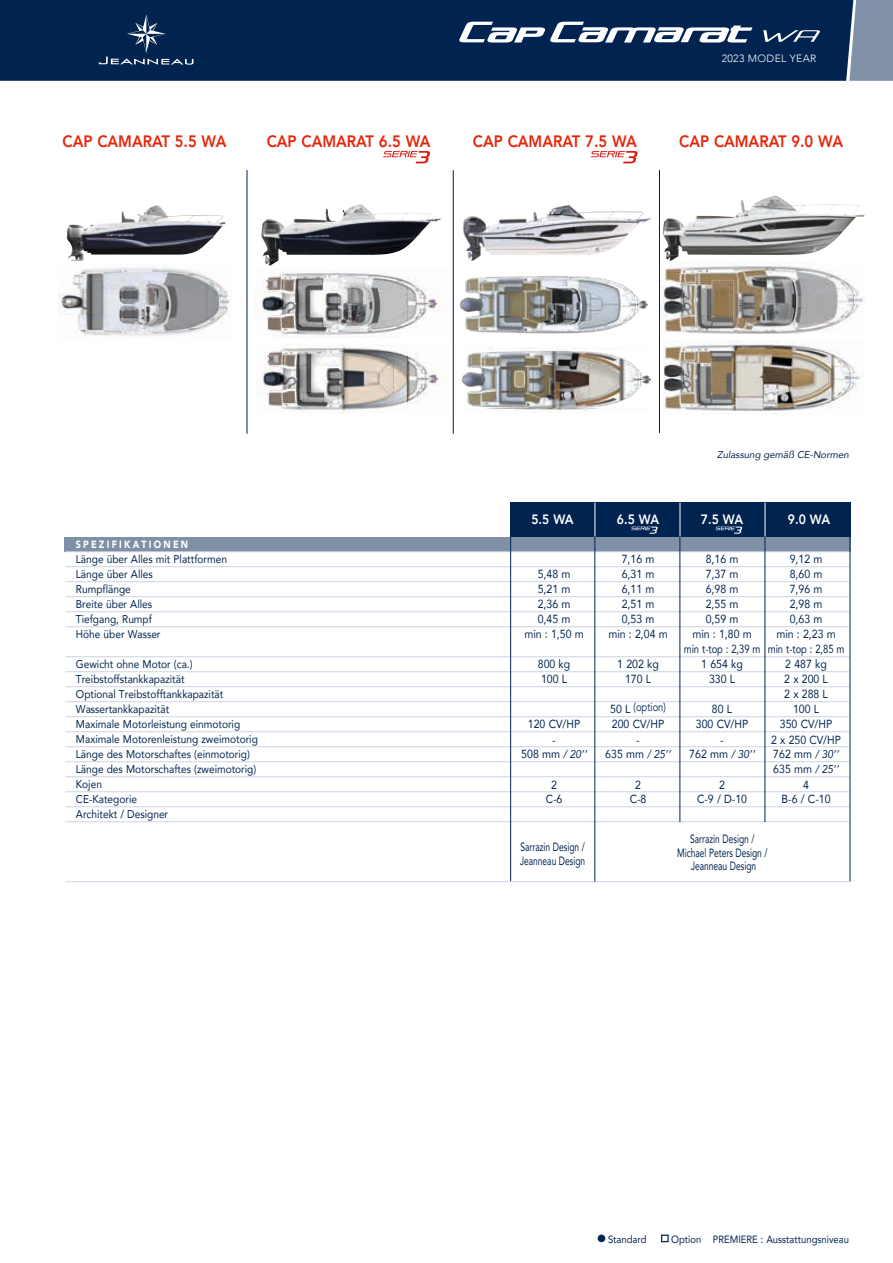
<style>
.page{position:relative;width:893px;height:1263px;background:#fff}
.page>*{position:absolute;margin:0;border:0;box-sizing:border-box;transform-origin:0 0}
.t1{font:800 16.5px "Avenir";color:#e5250a;scale:.9 1}
.t2{font:800 13.5px "Avenir";letter-spacing:-.025em;color:#fff;scale:.9 1}
.t3{font:12px/13.5px "Avenir";color:#002350;text-align:center;scale:.7 1}
.t4{font:11.7px/15px "Avenir";color:#002350;scale:.9 1}
.t5{font:11.7px "Avenir";color:#002350;scale:.8 1}
.t6{font:11.25px "Avenir";color:#002350;scale:.9 1}
.t7{font:10.5px "Avenir";color:#002350;scale:.9 1}
.t8{font:900 10.5px "Avenir";letter-spacing:.25em;color:#fff;scale:.85 1}
.t9{font:300 10.5px "Avenir";letter-spacing:.03em;color:#fff}
.t10{font:italic 9.75px "Avenir";color:#002350}
.s1{font-style:inherit}
.s2{font-style:italic;font-size:11.25px}
</style>
<div class="page">
<svg style="left:666px;top:195px;width:199px;height:66px"></svg>
<img style="left:662px;top:196px;width:113px;height:58px">
<img style="left:660px;top:262px;width:204px;height:72px">
<img style="left:663px;top:341px;width:201px;height:70px">
<img style="left:463px;top:204px;width:189px;height:57px">
<img style="left:486px;top:348px;width:127px;height:64px">
<img style="left:460px;top:276px;width:188px;height:57px">
<img style="left:462px;top:351px;width:189px;height:57px">
<div style="left:853px;top:0;width:40px;height:81px;background:#8091a7"></div>
<div style="left:64px;top:537px;width:786px;height:14px;background:#8091a7"></div>
<div style="left:510px;top:503px;width:340px;height:34px;background:#002350"></div>
<hr style="left:765px;top:503px;width:1px;height:34px;background:#fff">
<hr style="left:680px;top:503px;width:1px;height:34px;background:#fff">
<hr style="left:595px;top:503px;width:1px;height:34px;background:#fff">
<hr style="left:65px;top:551px;width:784px;height:1px;background:#ced3e4">
<hr style="left:65px;top:566px;width:784px;height:1px;background:#ced3e4">
<hr style="left:65px;top:581px;width:784px;height:1px;background:#ced3e4">
<hr style="left:65px;top:596px;width:784px;height:1px;background:#ced3e4">
<hr style="left:65px;top:611px;width:784px;height:1px;background:#ced3e4">
<hr style="left:65px;top:626px;width:784px;height:1px;background:#ced3e4">
<hr style="left:65px;top:656px;width:784px;height:1px;background:#ced3e4">
<hr style="left:65px;top:671px;width:784px;height:1px;background:#ced3e4">
<hr style="left:65px;top:686px;width:784px;height:1px;background:#ced3e4">
<hr style="left:65px;top:701px;width:784px;height:1px;background:#ced3e4">
<hr style="left:65px;top:716px;width:784px;height:1px;background:#ced3e4">
<hr style="left:65px;top:731px;width:784px;height:1px;background:#ced3e4">
<hr style="left:65px;top:746px;width:784px;height:1px;background:#ced3e4">
<hr style="left:65px;top:761px;width:784px;height:1px;background:#ced3e4">
<hr style="left:65px;top:776px;width:784px;height:1px;background:#ced3e4">
<hr style="left:65px;top:791px;width:784px;height:1px;background:#ced3e4">
<hr style="left:65px;top:806px;width:784px;height:1px;background:#ced3e4">
<hr style="left:65px;top:821px;width:784px;height:1px;background:#ced3e4">
<hr style="left:65px;top:881px;width:784px;height:1px;background:#ced3e4">
<div style="left:0;top:0;width:853px;height:81px;background:#002350"></div>
<hr style="left:765px;top:537px;width:1px;height:285px;background:#002350">
<hr style="left:679px;top:537px;width:1px;height:285px;background:#002350">
<hr style="left:594px;top:537px;width:1px;height:344px;background:#002350">
<hr style="left:510px;top:537px;width:1px;height:344px;background:#002350">
<svg style="left:99px;top:15px;width:94px;height:50px;background:#173760"></svg>
<hr style="left:247px;top:170px;width:1px;height:264px;background:#002350">
<hr style="left:850px;top:503px;width:1px;height:378px;background:#002350">
<svg style="left:383px;top:151px;width:47px;height:12px"></svg>
<svg style="left:591px;top:151px;width:47px;height:12px"></svg>
<hr style="left:453px;top:170px;width:1px;height:264px;background:#002350">
<hr style="left:659px;top:170px;width:1px;height:263px;background:#002350">
<svg style="left:631px;top:527px;width:27px;height:7px"></svg>
<svg style="left:715px;top:527px;width:27px;height:7px"></svg>
<svg style="left:66px;top:205px;width:160px;height:56px"></svg>
<img style="left:69px;top:205px;width:88px;height:24px">
<img style="left:59px;top:265px;width:172px;height:71px">
<img style="left:257px;top:269px;width:187px;height:68px">
<svg style="left:268px;top:204px;width:175px;height:62px"></svg>
<img style="left:261px;top:204px;width:98px;height:60px">
<svg style="left:459px;top:22px;width:293px;height:21px"></svg>
<svg style="left:763px;top:30px;width:57px;height:12px"></svg>
<img style="left:258px;top:344px;width:183px;height:69px">
<div style="left:661px;top:1234px;width:8px;height:8px;border:1px solid #002350"></div>
<p class="t9" style="left:722px;top:52px;width:96px">2023 MODEL YEAR</p>
<h1 class="t1" style="left:63px;top:128px;width:184px">CAP CAMARAT 5.5 WA</h1>
<h1 class="t1" style="left:267px;top:128px;width:184px">CAP CAMARAT 6.5 WA</h1>
<h1 class="t1" style="left:473px;top:128px;width:184px">CAP CAMARAT 7.5 WA</h1>
<h1 class="t1" style="left:679px;top:128px;width:184px">CAP CAMARAT 9.0 WA</h1>
<p class="t10" style="left:717px;top:448px;width:133px">Zulassung gemäß CE-Normen</p>
<p class="t2" style="left:531px;top:509px;width:49px">5.5 WA</p>
<p class="t2" style="left:617px;top:509px;width:49px">6.5 WA</p>
<p class="t2" style="left:701px;top:509px;width:49px">7.5 WA</p>
<p class="t2" style="left:788px;top:509px;width:49px">9.0 WA</p>
<p class="t8" style="left:76px;top:536px;width:134px">SPEZIFIKATIONEN</p>
<p class="t6" style="left:76px;top:550px;width:169px">Länge über Alles mit Plattformen</p>
<p class="t4" style="left:622px;top:551px;width:38px">7,16 m</p>
<p class="t4" style="left:706px;top:551px;width:38px">8,16 m</p>
<p class="t4" style="left:790px;top:551px;width:38px">9,12 m</p>
<p class="t6" style="left:76px;top:565px;width:87px">Länge über Alles</p>
<p class="t4" style="left:538px;top:566px;width:38px">5,48 m</p>
<p class="t4" style="left:622px;top:566px;width:38px">6,31 m</p>
<p class="t4" style="left:706px;top:566px;width:38px">7,37 m</p>
<p class="t4" style="left:790px;top:566px;width:38px">8,60 m</p>
<p class="t6" style="left:76px;top:580px;width:63px">Rumpflänge</p>
<p class="t4" style="left:538px;top:581px;width:38px">5,21 m</p>
<p class="t4" style="left:622px;top:581px;width:38px">6,11 m</p>
<p class="t4" style="left:706px;top:581px;width:38px">6,98 m</p>
<p class="t4" style="left:790px;top:581px;width:38px">7,96 m</p>
<p class="t6" style="left:76px;top:595px;width:86px">Breite über Alles</p>
<p class="t4" style="left:538px;top:596px;width:38px">2,36 m</p>
<p class="t4" style="left:622px;top:596px;width:38px">2,51 m</p>
<p class="t4" style="left:706px;top:596px;width:38px">2,55 m</p>
<p class="t4" style="left:790px;top:596px;width:38px">2,98 m</p>
<p class="t6" style="left:76px;top:610px;width:86px">Tiefgang, Rumpf</p>
<p class="t4" style="left:538px;top:611px;width:38px">0,45 m</p>
<p class="t4" style="left:622px;top:611px;width:38px">0,53 m</p>
<p class="t4" style="left:706px;top:611px;width:38px">0,59 m</p>
<p class="t4" style="left:790px;top:611px;width:38px">0,63 m</p>
<p class="t6" style="left:76px;top:625px;width:96px">Höhe über Wasser</p>
<p class="t4" style="left:524px;top:626px;width:68px">min : 1,50 m</p>
<p class="t4" style="left:608px;top:626px;width:68px">min : 2,04 m</p>
<p class="t4" style="left:692px;top:626px;width:68px">min : 1,80 m</p>
<p class="t4" style="left:684px;top:626px;width:180px;text-indent:93px">min : 2,23 m min t-top : 2,39 m min t-top : 2,85 m</p>
<p class="t6" style="left:76px;top:655px;width:131px">Gewicht ohne Motor (ca.)</p>
<p class="t4" style="left:538px;top:656px;width:38px">800 kg</p>
<p class="t4" style="left:617px;top:656px;width:48px">1 202 kg</p>
<p class="t4" style="left:701px;top:656px;width:48px">1 654 kg</p>
<p class="t4" style="left:785px;top:656px;width:48px">2 487 kg</p>
<p class="t6" style="left:76px;top:670px;width:122px">Treibstoffstankkapazität</p>
<p class="t4" style="left:541px;top:671px;width:30px">100 L</p>
<p class="t4" style="left:625px;top:671px;width:30px">170 L</p>
<p class="t4" style="left:709px;top:671px;width:30px">330 L</p>
<p class="t4" style="left:784px;top:671px;width:50px">2 x 200 L</p>
<p class="t6" style="left:76px;top:685px;width:165px">Optional Treibstofftankkapazität</p>
<p class="t4" style="left:784px;top:686px;width:50px">2 x 288 L</p>
<p class="t6" style="left:76px;top:700px;width:105px">Wassertankkapazität</p>
<p class="t5" style="left:610px;top:700px;width:71px"><span class="s1">50 L</span> (option)</p>
<p class="t4" style="left:712px;top:701px;width:24px">80 L</p>
<p class="t4" style="left:793px;top:701px;width:30px">100 L</p>
<p class="t6" style="left:76px;top:715px;width:184px">Maximale Motorleistung einmotorig</p>
<p class="t4" style="left:528px;top:716px;width:60px">120 CV/HP</p>
<p class="t4" style="left:612px;top:716px;width:60px">200 CV/HP</p>
<p class="t4" style="left:696px;top:716px;width:60px">300 CV/HP</p>
<p class="t4" style="left:780px;top:716px;width:60px">350 CV/HP</p>
<p class="t6" style="left:76px;top:730px;width:204px">Maximale Motorenleistung zweimotorig</p>
<p class="t4" style="left:552px;top:732px;width:5px">-</p>
<p class="t4" style="left:636px;top:732px;width:5px">-</p>
<p class="t4" style="left:720px;top:732px;width:5px">-</p>
<p class="t4" style="left:771px;top:732px;width:79px">2 x 250 CV/HP</p>
<p class="t6" style="left:76px;top:745px;width:195px">Länge des Motorschaftes (einmotorig)</p>
<p class="t4" style="left:521px;top:746px;width:74px">508 mm <span class="s2">/ 20’’</span></p>
<p class="t4" style="left:605px;top:746px;width:74px">635 mm <span class="s2">/ 25’’</span></p>
<p class="t4" style="left:689px;top:746px;width:74px">762 mm <span class="s2">/ 30’’</span></p>
<p class="t4" style="left:773px;top:746px;width:74px">762 mm <span class="s2">/ 30’’</span></p>
<p class="t6" style="left:76px;top:760px;width:202px">Länge des Motorschaftes (zweimotorig)</p>
<p class="t4" style="left:773px;top:761px;width:74px">635 mm <span class="s2">/ 25’’</span></p>
<p class="t6" style="left:76px;top:775px;width:30px">Kojen</p>
<p class="t4" style="left:551px;top:777px;width:8px">2</p>
<p class="t4" style="left:635px;top:777px;width:8px">2</p>
<p class="t4" style="left:719px;top:777px;width:8px">2</p>
<p class="t4" style="left:803px;top:777px;width:8px">4</p>
<p class="t6" style="left:76px;top:790px;width:69px">CE-Kategorie</p>
<p class="t4" style="left:546px;top:791px;width:20px">C-6</p>
<p class="t4" style="left:630px;top:791px;width:20px">C-8</p>
<p class="t4" style="left:697px;top:791px;width:57px">C-9 / D-10</p>
<p class="t4" style="left:782px;top:791px;width:56px">B-6 / C-10</p>
<p class="t6" style="left:76px;top:805px;width:104px">Architekt / Designer</p>
<p class="t3" style="left:677px;top:832px;width:131px">Sarrazin Design /<br>Michael Peters Design /<br>Jeanneau Design</p>
<p class="t3" style="left:520px;top:840px;width:94px;text-align:left">Sarrazin Design /<br>Jeanneau Design</p>
<p class="t7" style="left:597px;top:1230px;width:56px">● Standard</p>
<p class="t7" style="left:671px;top:1230px;width:199px">Option PREMIERE : Ausstattungsniveau</p>
</div>
